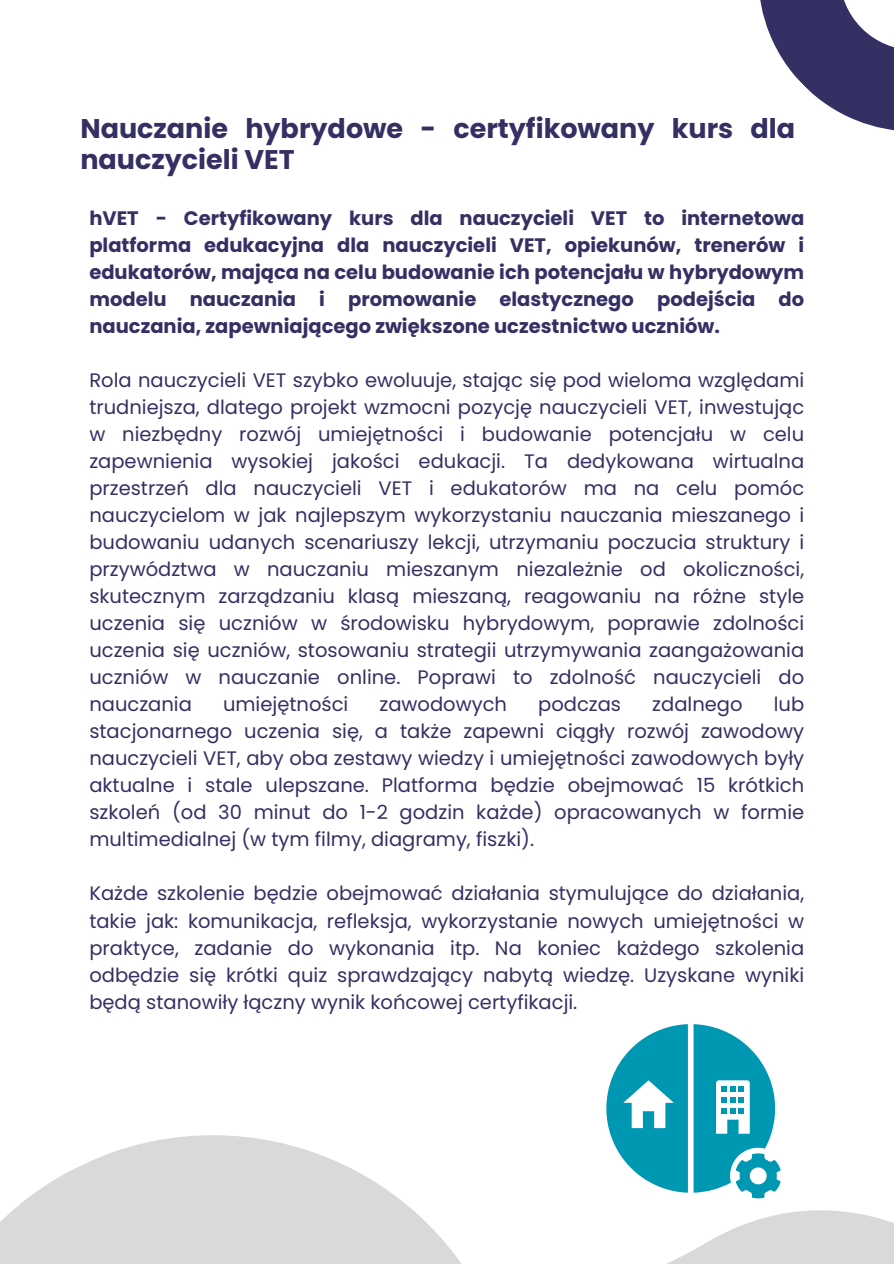
<style>
.page{position:relative;width:894px;height:1264px;background:#fff}
.page>*{position:absolute;margin:0;border:0;box-sizing:border-box;transform-origin:0 0}
.t1{font:700 27px/31.5px "Poppins";color:#343063}
.t2{font:19.5px/27px "Poppins";color:#343063;text-align:justify}
.t3{font:700 19.5px/27px "Poppins";color:#343063;text-align:justify}
</style>
<div class="page">
<svg style="left:670px;top:1034px;width:223px;height:229px"></svg>
<svg style="left:0;top:1135px;width:461px;height:128px;fill:#d9d9d9"></svg>
<svg style="left:760px;top:0;width:133px;height:130px"></svg>
<svg style="left:606px;top:1024px;width:81px;height:168px"></svg>
<svg style="left:693px;top:1024px;width:87px;height:174px"></svg>
<p class="t1" style="left:80px;top:112px;width:716px">Nauczanie hybrydowe - certyfikowany kurs dla nauczycieli VET</p>
<p class="t3" style="left:89px;top:205px;width:716px">hVET - Certyfikowany kurs dla nauczycieli VET to internetowa platforma edukacyjna dla nauczycieli VET, opiekunów, trenerów i edukatorów, mająca na celu budowanie ich potencjału w hybrydowym modelu nauczania i promowanie elastycznego podejścia do nauczania, zapewniającego zwiększone uczestnictwo uczniów.</p>
<h1 class="t2" style="left:89px;top:367px;width:716px">Rola nauczycieli VET szybko ewoluuje, stając się pod wieloma względami trudniejsza, dlatego projekt wzmocni pozycję nauczycieli VET, inwestując w niezbędny rozwój umiejętności i budowanie potencjału w celu zapewnienia wysokiej jakości edukacji. Ta dedykowana wirtualna przestrzeń dla nauczycieli VET i edukatorów ma na celu pomóc nauczycielom w jak najlepszym wykorzystaniu nauczania mieszanego i budowaniu udanych scenariuszy lekcji, utrzymaniu poczucia struktury i przywództwa w nauczaniu mieszanym niezależnie od okoliczności, skutecznym zarządzaniu klasą mieszaną, reagowaniu na różne style uczenia się uczniów w środowisku hybrydowym, poprawie zdolności uczenia się uczniów, stosowaniu strategii utrzymywania zaangażowania uczniów w nauczanie online. Poprawi to zdolność nauczycieli do nauczania</h1>
<h1 class="t2" style="left:223px;top:691px;width:127px">umiejętności</h1>
<h1 class="t2" style="left:379px;top:691px;width:129px">zawodowych</h1>
<h1 class="t2" style="left:538px;top:691px;width:84px">podczas</h1>
<h1 class="t2" style="left:652px;top:691px;width:92px">zdalnego</h1>
<h1 class="t2" style="left:89px;top:691px;width:716px;text-indent:684px">lub stacjonarnego uczenia się, a także zapewni ciągły rozwój zawodowy nauczycieli VET, aby oba zestawy wiedzy i umiejętności zawodowych były aktualne i stale ulepszane. Platforma będzie obejmować 15 krótkich szkoleń (od 30 minut do 1-2 godzin każde) opracowanych w formie multimedialnej (w tym filmy, diagramy, fiszki).</h1>
<h2 class="t2" style="left:89px;top:880px;width:716px">Każde szkolenie będzie obejmować działania stymulujące do działania, takie jak: komunikacja, refleksja, wykorzystanie nowych umiejętności w praktyce, zadanie do wykonania itp. Na koniec każdego szkolenia odbędzie się krótki quiz sprawdzający nabytą wiedzę. Uzyskane wyniki będą stanowiły łączny wynik końcowej certyfikacji.</h2>
</div>
